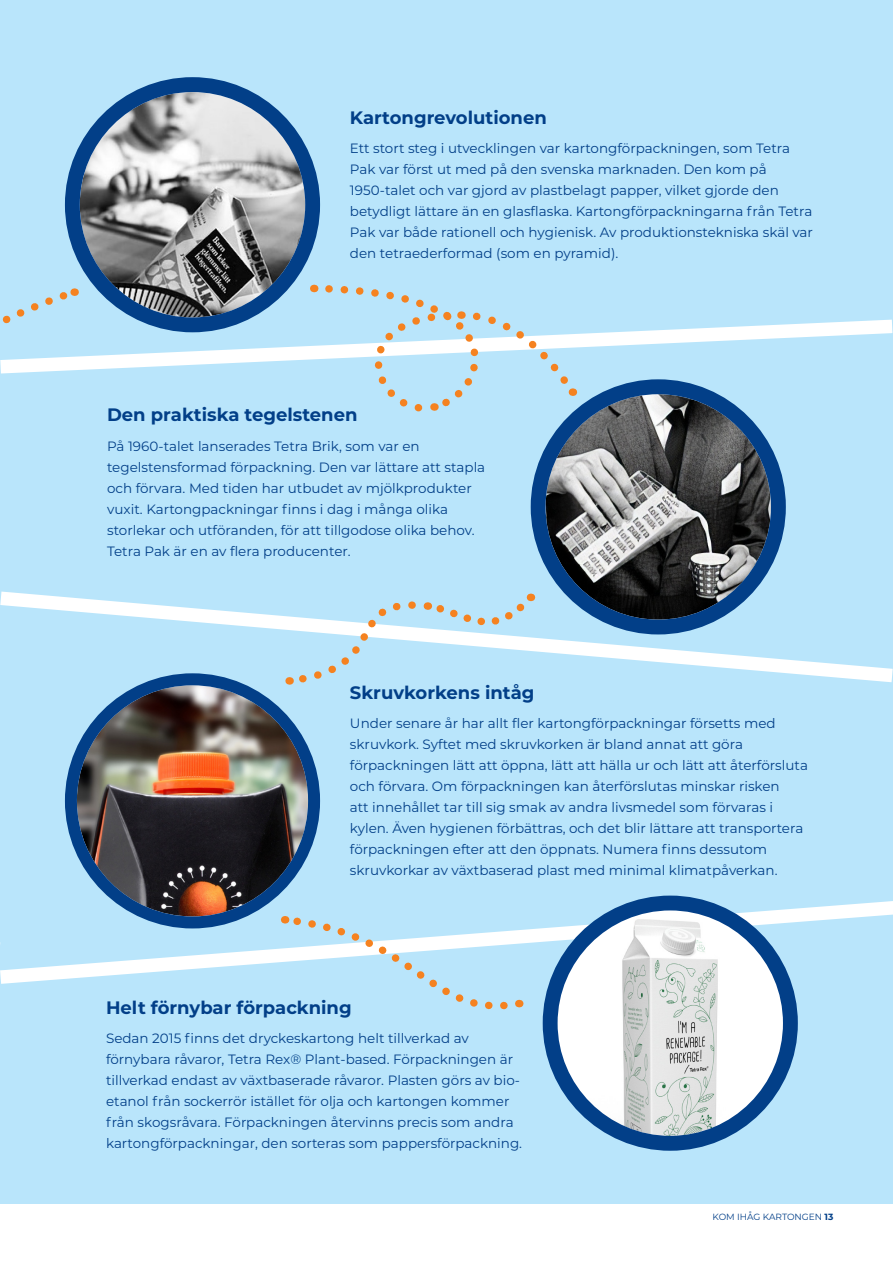
<style>
.page{position:relative;width:893px;height:1263px;background:#fff}
.page>*{position:absolute;margin:0;border:0;box-sizing:border-box;transform-origin:0 0}
.Rubrik_2{font:700 18px "Montserrat";color:#023f88}
.brödtext{font:13.5px/21px "Montserrat";color:#023f88}
.t1{font:9px "Montserrat";color:#023f88}
.s1{font-weight:700}
</style>
<div class="page">
<div style="left:0;top:0;width:893px;height:1203px;background:#b9e5fb"></div>
<svg style="left:0;top:892px;width:893px;height:99px"></svg>
<svg style="left:72px;top:85px;width:241px;height:240px;fill:#023f88"></svg>
<img style="left:80px;top:92px;width:225px;height:225px;border-radius:113px">
<div style="left:65px;top:77px;width:255px;height:255px;border:15px solid #023f88;border-radius:50%"></div>
<div style="left:538px;top:387px;width:240px;height:240px;background:#023f88;border-radius:50%"></div>
<img style="left:546px;top:394px;width:225px;height:226px;border-radius:113px">
<div style="left:531px;top:379px;width:255px;height:255px;border:15px solid #023f88;border-radius:50%"></div>
<div style="left:550px;top:903px;width:240px;height:240px;background:#023f88;border-radius:50%"></div>
<img style="left:558px;top:910px;width:225px;height:226px;border-radius:113px">
<div style="left:543px;top:895px;width:255px;height:256px;border:15px solid #023f88;border-radius:50%"></div>
<svg style="left:76px;top:312px;width:817px;height:69px"></svg>
<svg style="left:0;top:584px;width:893px;height:106px"></svg>
<svg style="left:71px;top:679px;width:243px;height:243px;fill:#023f88"></svg>
<img style="left:77px;top:685px;width:231px;height:231px;border-radius:116px">
<div style="left:65px;top:673px;width:255px;height:255px;border:12px solid #023f88;border-radius:50%"></div>
<svg style="left:0;top:892px;width:14px;height:72px"></svg>
<svg style="left:0;top:288px;width:76px;height:314px"></svg>
<svg style="left:321px;top:285px;width:257px;height:131px"></svg>
<svg style="left:288px;top:594px;width:243px;height:94px"></svg>
<svg style="left:284px;top:912px;width:228px;height:98px"></svg>
<p class="Rubrik_2" style="left:350px;top:104px;width:198px">Kartongrevolutionen</p>
<p class="brödtext" style="left:350px;top:137px;width:464px">Ett stort steg i utvecklingen var kartongförpackningen, som Tetra Pak var först ut med på den svenska marknaden. Den kom på 1950-talet och var gjord av plastbelagt papper, vilket gjorde den betydligt lättare än en glasflaska. Kartongförpackningarna från Tetra Pak var både rationell och hygienisk. Av produktionstekniska skäl var den tetraederformad (som en pyramid).</p>
<p class="Rubrik_2" style="left:107px;top:402px;width:252px">Den praktiska tegelstenen</p>
<p class="brödtext" style="left:107px;top:435px;width:380px">På 1960-talet lanserades Tetra Brik, som var en tegelstensformad förpackning. Den var lättare att stapla och förvara. Med tiden har utbudet av mjölkprodukter vuxit. Kartongpackningar finns i dag i många olika storlekar och utföranden, för att tillgodose olika behov.<br>Tetra Pak är en av flera producenter.</p>
<p class="Rubrik_2" style="left:350px;top:679px;width:186px">Skruvkorkens intåg</p>
<p class="brödtext" style="left:350px;top:713px;width:460px">Under senare år har allt fler kartongförpackningar försetts med skruvkork. Syftet med skruvkorken är bland annat att göra förpackningen lätt att öppna, lätt att hälla ur och lätt att återförsluta och förvara. Om förpackningen kan återförslutas minskar risken<br>att innehållet tar till sig smak av andra livsmedel som förvaras i kylen. Även hygienen förbättras, och det blir lättare att transportera förpackningen efter att den öppnats. Numera finns dessutom skruvkorkar av växtbaserad plast med minimal klimatpåverkan.</p>
<p class="Rubrik_2" style="left:106px;top:994px;width:247px">Helt förnybar förpackning</p>
<p class="brödtext" style="left:106px;top:1027px;width:418px">Sedan 2015 finns det dryckeskartong helt tillverkad av förnybara råvaror, Tetra Rex® Plant-based. Förpackningen är tillverkad endast av växtbaserade råvaror. Plasten görs av bio&shy;etanol från sockerrör istället för olja och kartongen kommer från skogsråvara. Förpackningen återvinns precis som andra kartongförpackningar, den sorteras som pappersförpackning.</p>
<p class="t1" style="left:713px;top:1210px;width:122px">KOM IHÅG KARTONGEN <span class="s1">13</span></p>
</div>
